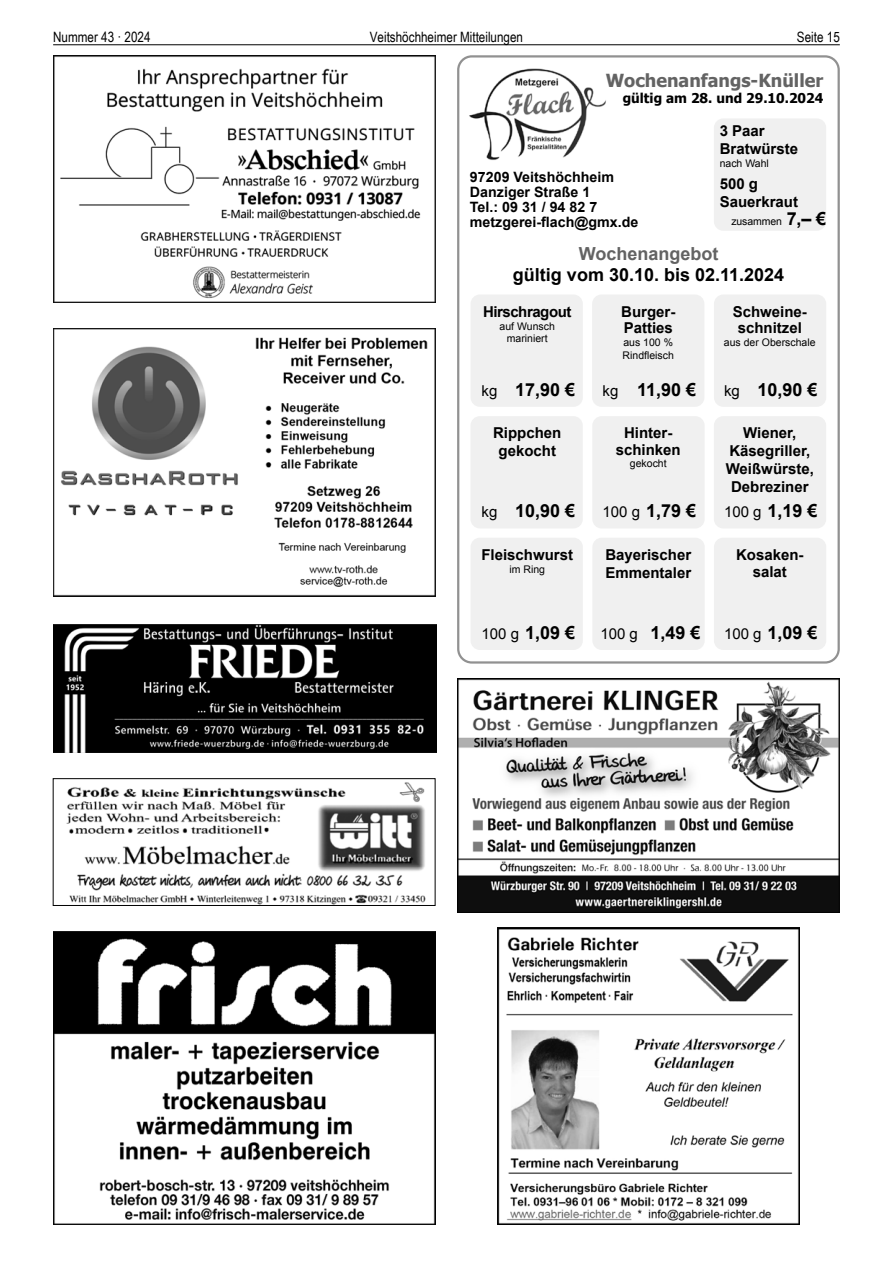
<style>
.page{position:relative;width:893px;height:1263px;background:#fff}
.page>*{position:absolute;margin:0;border:0;box-sizing:border-box;transform-origin:0 0}
.t1{font:700 18px "Arial";color:#000}
.t2{font:700 18px "Tahoma";color:#636363}
.t3{font:700 18px "Arial";color:#636363}
.t4{font:700 15px/18px "Arial";color:#000;text-align:center}
.t5{font:700 15px "Arial";letter-spacing:-.03em;color:#000}
.t6{font:700 14.25px/15px "Arial";color:#000}
.t7{font:14.25px "Arial Narrow";color:#000}
.t8{font:700 13.5px "Tahoma";color:#000}
.t9{font:10.5px/12.6px "Arial";color:#000}
.s1{font-weight:700;font-size:18px}
.s2{font-weight:400;font-size:15px}
</style>
<div class="page">
<hr style="left:53px;top:44px;width:787px;height:1px;background:#000">
<img style="left:498px;top:927px;width:301px;height:298px">
<img style="left:53px;top:931px;width:383px;height:294px">
<img style="left:457px;top:678px;width:383px;height:234px">
<img style="left:53px;top:55px;width:383px;height:248px">
<img style="left:54px;top:328px;width:381px;height:268px">
<img style="left:66px;top:782px;width:360px;height:122px">
<div style="left:53px;top:778px;width:382px;height:128px;border:1px solid #000"></div>
<img style="left:54px;top:625px;width:383px;height:128px">
<img style="left:469px;top:68px;width:137px;height:92px">
<div style="left:471px;top:538px;width:112px;height:112px;background:#f0f0f0;border-radius:9px"></div>
<div style="left:470px;top:416px;width:113px;height:112px;background:#f0f0f0;border-radius:9px"></div>
<div style="left:592px;top:294px;width:112px;height:113px;background:#f0f0f0;border-radius:9px"></div>
<div style="left:471px;top:294px;width:112px;height:113px;background:#f0f0f0;border-radius:9px"></div>
<div style="left:592px;top:538px;width:113px;height:112px;background:#f0f0f0;border-radius:9px"></div>
<div style="left:592px;top:416px;width:113px;height:112px;background:#f0f0f0;border-radius:9px"></div>
<div style="left:714px;top:538px;width:112px;height:112px;background:#f0f0f0;border-radius:9px"></div>
<div style="left:714px;top:416px;width:112px;height:112px;background:#f0f0f0;border-radius:9px"></div>
<div style="left:714px;top:294px;width:112px;height:113px;background:#f0f0f0;border-radius:9px"></div>
<div style="left:714px;top:118px;width:112px;height:113px;background:#f0f0f0;border-radius:9px"></div>
<div style="left:457px;top:55px;width:383px;height:608px;border:2px solid #919191;border-radius:14px"></div>
<p class="t7" style="left:53px;top:27px;width:99px">Nummer 43 · 2024</p>
<p class="t7" style="left:370px;top:27px;width:155px">Veitshöchheimer Mitteilungen</p>
<p class="t7" style="left:797px;top:27px;width:44px">Seite 15</p>
<p class="t2" style="left:606px;top:67px;width:219px">Wochenanfangs-Knüller</p>
<p class="t8" style="left:623px;top:88px;width:202px">gültig am 28. und 29.10.2024</p>
<p class="t4" style="left:720px;top:122px;width:80px;text-align:left">3 Paar<br>Bratwürste</p>
<p class="t9" style="left:720px;top:157px;width:51px">nach Wahl</p>
<p class="t4" style="left:720px;top:175px;width:80px;text-align:left">500 g<br>Sauerkraut</p>
<p class="t9" style="left:731px;top:215px;width:96px">zusammen <span class="s1">7,– €</span></p>
<p class="t6" style="left:470px;top:170px;width:170px">97209 Veitshöchheim<br>Danziger Straße 1<br>Tel.: 09 31 / 94 82 7 metzgerei-flach@gmx.de</p>
<p class="t3" style="left:579px;top:241px;width:141px">Wochenangebot</p>
<p class="t1" style="left:513px;top:263px;width:273px">gültig vom 30.10. bis 02.11.2024</p>
<p class="t4" style="left:621px;top:304px;width:56px;line-height:16.5px;text-align:left">Burger-<br>Patties</p>
<p class="t9" style="left:623px;top:336px;width:53px">aus 100 %<br>Rindfleisch</p>
<p class="t1" style="left:603px;top:378px;width:95px"><span class="s2">kg</span> 11,90 €</p>
<p class="t4" style="left:733px;top:304px;width:76px;line-height:16.5px">Schweine&shy;schnitzel</p>
<p class="t9" style="left:724px;top:336px;width:93px">aus der Oberschale</p>
<p class="t1" style="left:724px;top:378px;width:95px"><span class="s2">kg</span> 10,90 €</p>
<p class="t5" style="left:483px;top:302px;width:90px">Hirschragout</p>
<p class="t9" style="left:500px;top:320px;width:57px;text-align:center">auf Wunsch mariniert</p>
<p class="t1" style="left:482px;top:378px;width:95px"><span class="s2">kg</span> 17,90 €</p>
<p class="t4" style="left:493px;top:424px;width:70px">Rippchen gekocht</p>
<p class="t1" style="left:482px;top:499px;width:95px"><span class="s2">kg</span> 10,90 €</p>
<p class="t4" style="left:616px;top:425px;width:67px;line-height:16.5px">Hinter&shy;schinken</p>
<p class="t9" style="left:630px;top:457px;width:38px">gekocht</p>
<p class="t1" style="left:603px;top:499px;width:95px"><span class="s2">100 g</span> 1,79 €</p>
<p class="t4" style="left:726px;top:424px;width:90px">Wiener,<br>Käsegriller,<br>Weißwürste,<br>Debreziner</p>
<p class="t1" style="left:724px;top:499px;width:95px"><span class="s2">100 g</span> 1,19 €</p>
<p class="t4" style="left:481px;top:546px;width:93px">Fleischwurst</p>
<p class="t9" style="left:509px;top:563px;width:37px">im Ring</p>
<p class="t4" style="left:605px;top:546px;width:87px;text-align:left">Bayerischer<br>Emmentaler</p>
<p class="t4" style="left:736px;top:547px;width:69px;line-height:16.5px">Kosaken&shy;salat</p>
<p class="t1" style="left:482px;top:621px;width:95px"><span class="s2">100 g</span> 1,09 €</p>
<p class="t1" style="left:600px;top:621px;width:101px"><span class="s2">100 g</span> 1,49 €</p>
<p class="t1" style="left:724px;top:621px;width:95px"><span class="s2">100 g</span> 1,09 €</p>
</div>
